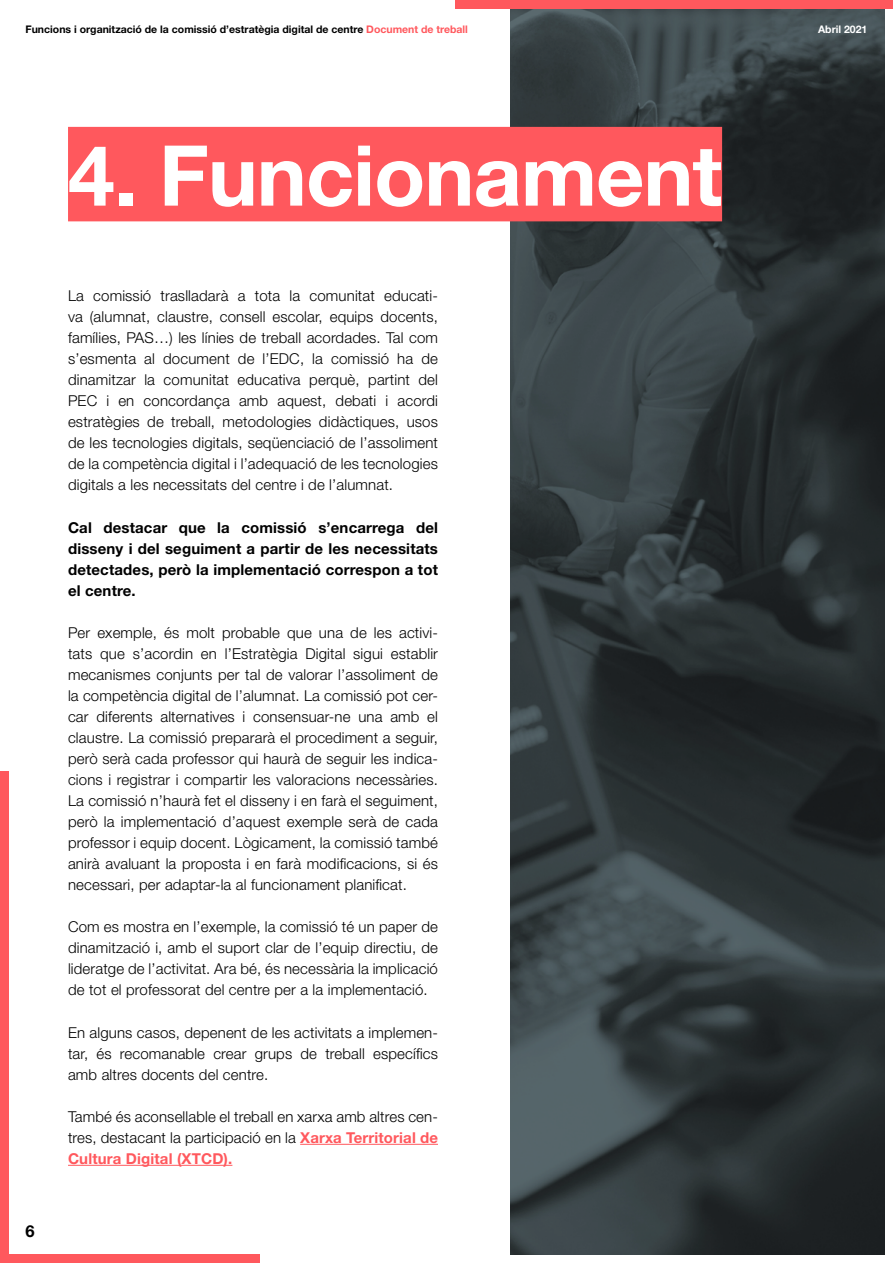
<style>
.page{position:relative;width:893px;height:1263px;background:#fff}
.page>*{position:absolute;margin:0;border:0;box-sizing:border-box;transform-origin:0 0}
.t1{font:700 84px "Helvetica Neue LT Std";letter-spacing:-.01em;color:#fff}
.t2{font:700 16.5px "Helvetica Neue LT Std";color:#000}
.t3{font:300 15px/21px "Helvetica Neue LT Std";letter-spacing:.01em;color:#000;text-align:justify}
.t4{font:700 15px/21px "Helvetica Neue LT Std";letter-spacing:.01em;color:#000;text-align:justify}
.t5{font:700 10.5px "Helvetica Neue LT Std";color:#000}
.t6{font:700 10.5px "Helvetica Neue LT Std";color:#fff}
.s1{color:#ff585d}
.s2{font-weight:700;color:#ff585d}
</style>
<div class="page">
<img style="left:510px;top:9px;width:374px;height:1245px">
<div style="left:455px;top:0;width:438px;height:9px;background:#ff585d"></div>
<div style="left:0;top:1254px;width:259px;height:9px;background:#ff585d"></div>
<div style="left:0;top:771px;width:9px;height:492px;background:#ff585d"></div>
<div style="left:68px;top:127px;width:654px;height:94px;background:#ff585d"></div>
<hr style="left:300px;top:1144px;width:138px;height:1px;background:#ff585d">
<hr style="left:68px;top:1165px;width:164px;height:1px;background:#ff585d">
<p class="t5" style="left:26px;top:23px;width:444px">Funcions i organització de la comissió d’estratègia digital de centre <span class="s1">Document de treball</span></p>
<h1 class="t1" style="left:68px;top:124px;width:656px">4. Funcionament</h1>
<p class="t2" style="left:26px;top:1221px;width:11px">6</p>
<p class="t3" style="left:68px;top:285px;width:371px">La comissió traslladarà a tota la comunitat educati&shy;va (alumnat, claustre, consell escolar, equips docents, famílies, PAS…) les línies de treball acordades. Tal com s’esmenta al document de l’EDC, la comissió ha de dinamitzar la comunitat educativa perquè, partint del PEC i en concordança amb aquest, debati i acordi estratègies de treball, metodologies didàctiques, usos de les tecnologies digitals, seqüenciació de l’assoliment de la competència digital i l’adequació de les tecnologies digitals a les necessitats del centre i de l’alumnat.</p>
<p class="t4" style="left:68px;top:516px;width:371px">Cal destacar que la comissió s’encarrega del disseny i del seguiment a partir de les necessitats detectades, però la implementació correspon a tot el centre.</p>
<p class="t3" style="left:68px;top:622px;width:371px">Per exemple, és molt probable que una de les activi&shy;tats que s’acordin en l’Estratègia Digital sigui establir mecanismes conjunts per tal de valorar l’assoliment de la competència digital de l’alumnat. La comissió pot cer&shy;car diferents alternatives i consensuar-ne una amb el claustre. La comissió prepararà el procediment a seguir, però serà cada professor qui haurà de seguir les indica&shy;cions i registrar i compartir les valoracions necessàries.<br>La comissió n’haurà fet el disseny i en farà el seguiment, però la implementació d’aquest exemple serà de cada professor i equip docent. Lògicament, la comissió també anirà avaluant la proposta i en farà modificacions, si és necessari, per adaptar-la al funcionament planificat.</p>
<p class="t3" style="left:68px;top:916px;width:371px">Com es mostra en l’exemple, la comissió té un paper de dinamització i, amb el suport clar de l’equip directiu, de lideratge de l’activitat. Ara bé, és necessària la implicació de tot el professorat del centre per a la implementació.</p>
<p class="t3" style="left:68px;top:1021px;width:371px">En alguns casos, depenent de les activitats a implemen&shy;tar, és recomanable crear grups de treball específics amb altres docents del centre.</p>
<p class="t3" style="left:68px;top:1106px;width:371px">També és aconsellable el treball en xarxa amb altres cen&shy;tres, destacant la participació en la <span class="s2">Xarxa Territorial de Cultura Digital (XTCD).</span></p>
<p class="t6" style="left:818px;top:23px;width:51px">Abril 2021</p>
</div>
